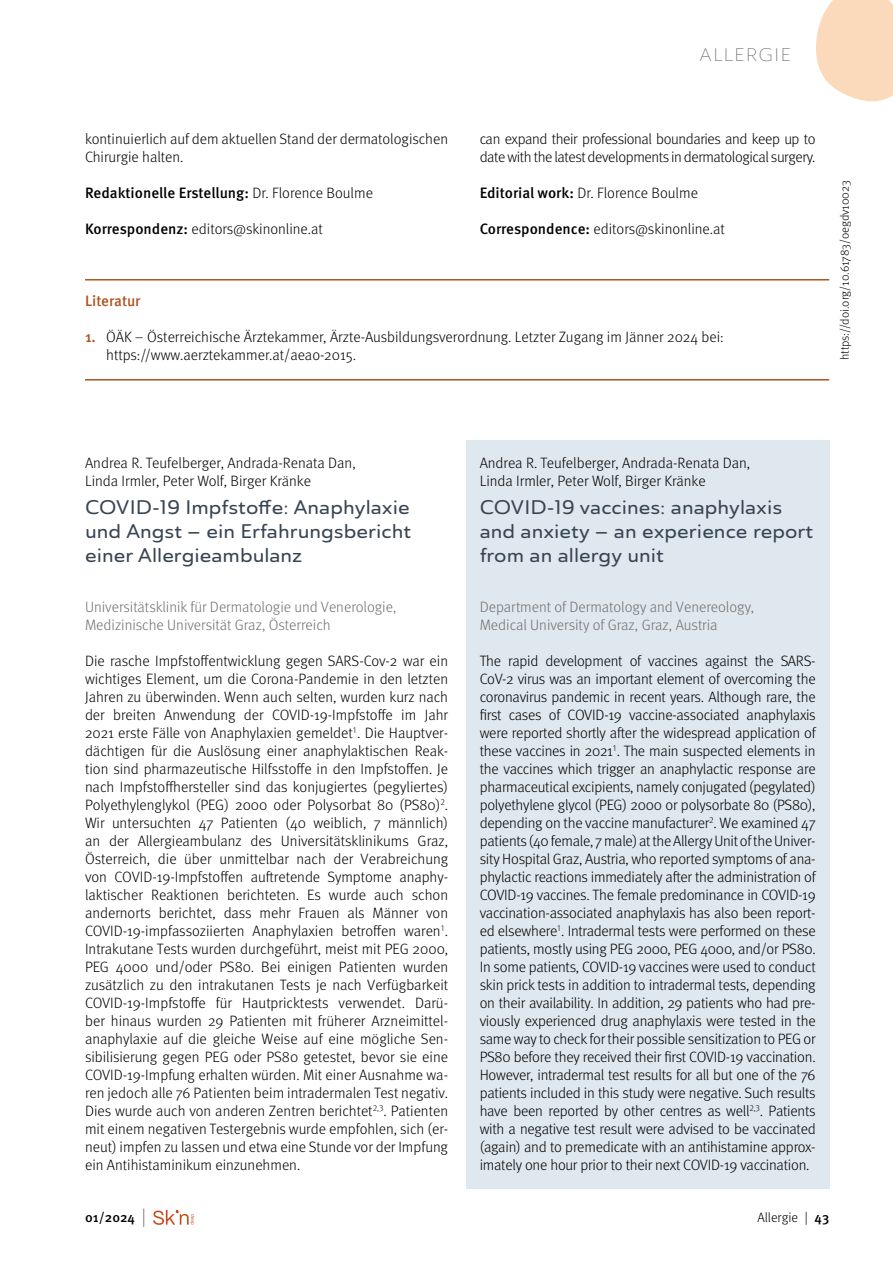
<style>
.page{position:relative;width:893px;height:1263px;background:#fff}
.page>*{position:absolute;margin:0;border:0;box-sizing:border-box;transform-origin:0 0}
.Beitragstitel{font:500 expanded 19.5px/24px "Ainslie Sans";color:#384553;text-align:justify}
.Beitragstitel_ENG{font:500 expanded 19.5px/24px "Ainslie Sans";color:#384553}
.t1{font:300 expanded 18px "Ainslie Sans";letter-spacing:.05em;color:#706f6f}
.Text{font:300 15px/18px "Meta Pro";color:#000}
.Text_ENG{font:300 15px/18px "Meta Pro";letter-spacing:-.025em;color:#000}
.Trailer{font:300 15px/18px "Meta Pro";color:#706f6f}
.Trailer_ENG{font:300 15px/18px "Meta Pro";color:#706f6f}
.Autor_ENG{font:300 15px/18px "Meta Pro";color:#000}
.Autor{font:300 15px/18px "Meta Pro";color:#000}
.Text-2{font:500 15px "Meta Pro";color:#000}
.Literatur_Überschrif{font:500 15px "Meta Pro";letter-spacing:-.005em;color:#af521f}
.t2{font:300 13.5px "Meta Pro";color:#000}
.t3{font:500 13.5px "Meta Pro";color:#000}
.t4{font:300 12px "Meta Pro";color:#000}
.s1{font-weight:300}
.s2{font-weight:500}
.s3{font-weight:500;color:#af521f}
.s4{font-weight:300;font-size:18.9px;color:#706f6f}
</style>
<div class="page">
<svg style="left:816px;top:0;width:77px;height:102px;background:#fbdec3"></svg>
<svg style="left:153px;top:1210px;width:41px;height:15px"></svg>
<div style="left:466px;top:440px;width:363px;height:748px;background:#dfe8ef"></div>
<hr style="left:85px;top:279px;width:744px;height:1px;background:#af521f">
<hr style="left:85px;top:379px;width:744px;height:1px;background:#af521f">
<p class="t1" style="left:699px;top:44px;width:90px">ALLERG IE</p>
<p class="Text" style="left:85px;top:129px;width:365px">kontinuierlich auf dem aktuellen Stand der dermatologischen<br>Chirurgie halten.</p>
<p class="Text-2" style="left:85px;top:181px;width:289px">Redaktionelle Erstellung: <span class="s1">Dr. Florence Boulme</span></p>
<p class="Text" style="left:85px;top:219px;width:239px"><span class="s2">Korrespondenz:</span> editors@skinonline.at</p>
<p class="Text_ENG" style="left:480px;top:129px;width:337px">can expand their professional boundaries and keep up to date with the latest developments in dermatological surgery.</p>
<p class="Text" style="left:480px;top:183px;width:220px"><span class="s2">Editorial work:</span> Dr. Florence Boulme</p>
<p class="Text" style="left:480px;top:219px;width:247px"><span class="s2">Correspondence:</span> editors@skinonline.at</p>
<p class="Literatur_Überschrif" style="left:85px;top:289px;width:57px">Literatur</p>
<p class="Text" style="left:106px;top:327px;width:619px;text-indent:-21px"><span class="s3">1.</span> ÖÄK – Österreichische Ärztekammer, Ärzte-Ausbildungsverordnung. Letzter Zugang im Jänner 2024 bei: https://www.aerztekammer.at/aeao-2015.</p>
<p class="t4" style="left:836px;top:360px;width:181px;rotate:-90deg">https://doi.org/10.61783/oegdv10023</p>
<p class="Autor" style="left:85px;top:453px;width:272px">Andrea R. Teufelberger, Andrada-Renata Dan,<br>Linda Irmler, Peter Wolf, Birger Kränke</p>
<p class="Beitragstitel" style="left:85px;top:496px;width:328px">COVID-19 Impfstoffe: Anaphylaxie und Angst – ein Erfahrungsbericht einer Allergieambulanz</p>
<p class="Trailer" style="left:85px;top:597px;width:313px">Universitätsklinik für Dermatologie und Venerologie,<br>Medizinische Universität Graz, Österreich</p>
<p class="Text" style="left:85px;top:651px;width:365px;text-align:justify">Die rasche Impfstoffentwicklung gegen SARS-Cov-2 war ein wichtiges Element, um die Corona-Pandemie in den letzten Jahren zu überwinden. Wenn auch selten, wurden kurz nach der breiten Anwendung der COVID-19-Impfstoffe im Jahr 2021 erste Fälle von Anaphylaxien gemeldet<sup>1</sup>. Die Hauptver&shy;dächtigen für die Auslösung einer anaphylaktischen Reak&shy;tion sind pharmazeutische Hilfsstoffe in den Impfstoffen. Je nach Impfstoffhersteller sind das konjugiertes (pegyliertes)<br>Polyethylenglykol (PEG) 2000 oder Polysorbat 80 (PS80)<sup>2</sup>.<br>Wir untersuchten 47 Patienten (40 weiblich, 7 männlich) an der Allergieambulanz des Universitätsklinikums Graz, Österreich, die über unmittelbar nach der Verabreichung von COVID-19-Impfstoffen auftretende Symptome anaphy&shy;laktischer Reaktionen berichteten. Es wurde auch schon andernorts berichtet, dass mehr Frauen als Männer von COVID-19-impfassoziierten Anaphylaxien betroffen waren<sup>1</sup>.<br>Intrakutane Tests wurden durchgeführt, meist mit PEG 2000, PEG 4000 und/oder PS80. Bei einigen Patienten wurden zusätzlich zu den intrakutanen Tests je nach Verfügbarkeit COVID-19-Impfstoffe für Hautpricktests verwendet. Darü&shy;ber hinaus wurden 29 Patienten mit früherer Arzneimittel&shy;anaphylaxie auf die gleiche Weise auf eine mögliche Sen&shy;sibilisierung gegen PEG oder PS80 getestet, bevor sie eine COVID-19-Impfung erhalten würden. Mit einer Ausnahme wa&shy;ren jedoch alle 76 Patienten beim intradermalen Test negativ.<br>Dies wurde auch von anderen Zentren berichtet<sup>2,3</sup>. Patienten mit einem negativen Testergebnis wurde empfohlen, sich (er&shy;neut) impfen zu lassen und etwa eine Stunde vor der Impfung ein Antihistaminikum einzunehmen.</p>
<p class="t3" style="left:85px;top:1206px;width:62px">01/2024 <span class="s4">|</span></p>
<p class="Autor_ENG" style="left:480px;top:453px;width:272px">Andrea R. Teufelberger, Andrada-Renata Dan,<br>Linda Irmler, Peter Wolf, Birger Kränke</p>
<p class="Beitragstitel_ENG" style="left:480px;top:496px;width:335px">COVID-19 vaccines: anaphylaxis and anxiety – an experience report from an allergy unit</p>
<p class="Trailer_ENG" style="left:480px;top:597px;width:276px">Department of Dermatology and Venereology,<br>Medical University of Graz, Graz, Austria</p>
<p class="Text_ENG" style="left:480px;top:651px;width:338px;text-align:justify">The rapid development of vaccines against the SARS-CoV-2 virus was an important element of overcoming the coronavirus pandemic in recent years. Although rare, the first cases of COVID-19 vaccine-associated anaphylaxis were reported shortly after the widespread application of these vaccines in 2021<sup>1</sup>. The main suspected elements in the vaccines which trigger an anaphylactic response are pharmaceutical excipients, namely conjugated (pegylated) polyethylene glycol (PEG) 2000 or polysorbate 80 (PS80), depending on the vaccine manufacturer<sup>2</sup>. We examined 47 patients (40 female, 7 male) at the Allergy Unit of the Univer&shy;sity Hospital Graz, Austria, who reported symptoms of ana&shy;phylactic reactions immediately after the administration of COVID-19 vaccines. The female predominance in COVID-19 vaccination-associated anaphylaxis has also been report&shy;ed elsewhere<sup>1</sup>. Intradermal tests were performed on these patients, mostly using PEG 2000, PEG 4000, and/or PS80.<br>In some patients, COVID-19 vaccines were used to conduct skin prick tests in addition to intradermal tests, depending on their availability. In addition, 29 patients who had pre&shy;viously experienced drug anaphylaxis were tested in the same way to check for their possible sensitization to PEG or PS80 before they received their first COVID-19 vaccination.<br>However, intradermal test results for all but one of the 76 patients included in this study were negative. Such results have been reported by other centres as well<sup>2,3</sup>. Patients with a negative test result were advised to be vaccinated (again) and to premedicate with an antihistamine approx&shy;imately one hour prior to their next COVID-19 vaccination.</p>
<p class="t2" style="left:758px;top:1208px;width:73px">Allergie | <span class="s2">43</span></p>
</div>
